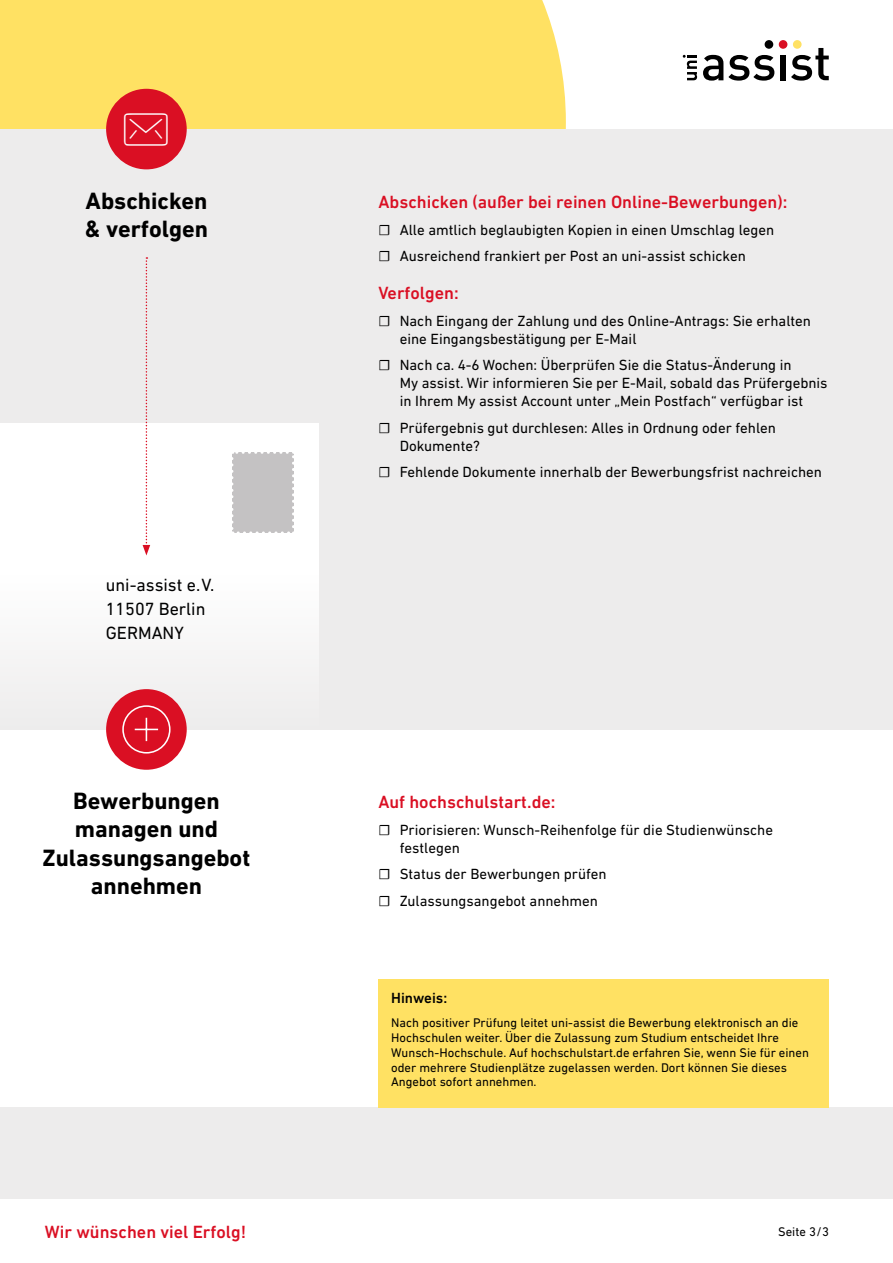
<style>
.page{position:relative;width:893px;height:1263px;background:#fff}
.page>*{position:absolute;margin:0;border:0;box-sizing:border-box;transform-origin:0 0}
.t1{font:700 24px/28.5px "DIN Next LT Pro";color:#000}
.t2{font:500 18px "DIN Next LT Pro";color:#da0f23}
.t3{font:18px/24px "DIN Next LT Pro";color:#000}
.t4{font:15px/18px "DIN Next LT Pro";color:#000}
.t5{font:500 15px "DIN Next LT Pro";color:#000}
.t6{font:12.75px/15px "DIN Next LT Pro";color:#000}
.s1{font-family:"Source Sans Pro"}
</style>
<div class="page">
<div style="left:0;top:129px;width:893px;height:600px;background:#edecec"></div>
<div style="left:0;top:1108px;width:893px;height:91px;background:#edecec"></div>
<div style="left:0;top:423px;width:319px;height:306px;background:#fff"></div>
<div style="left:0;top:0;width:566px;height:129px;background:#ffe163"></div>
<svg style="left:703px;top:55px;width:71px;height:25px"></svg>
<div style="left:780px;top:55px;width:6px;height:25px;background:#000"></div>
<svg style="left:791px;top:48px;width:38px;height:32px"></svg>
<div style="left:765px;top:40px;width:8px;height:9px;background:#000;border-radius:50%"></div>
<div style="left:779px;top:40px;width:8px;height:9px;background:#d90f23;border-radius:50%"></div>
<div style="left:793px;top:40px;width:9px;height:9px;background:#ffe163;border-radius:50%"></div>
<svg style="left:683px;top:55px;width:14px;height:25px"></svg>
<div style="left:106px;top:89px;width:81px;height:80px;background:#da0f23;border-radius:50%"></div>
<div style="left:106px;top:689px;width:81px;height:81px;background:#da0f23;border-radius:50%"></div>
<svg style="left:122px;top:705px;width:49px;height:49px"></svg>
<svg style="left:143px;top:257px;width:7px;height:298px"></svg>
<div style="left:232px;top:452px;width:62px;height:81px;background:#c4c2c3"></div>
<div style="left:378px;top:979px;width:451px;height:129px;background:#ffe163"></div>
<h1 class="t1" style="left:85px;top:186px;width:125px">Abschicken &amp; verfolgen</h1>
<p class="t3" style="left:106px;top:573px;width:110px">uni-assist e.V.<br>11507 Berlin<br>GERMANY</p>
<h1 class="t1" style="left:43px;top:786px;width:209px;text-align:center">Bewerbungen managen und<br>Zulassungsangebot annehmen</h1>
<p class="t2" style="left:378px;top:192px;width:410px">Abschicken (außer bei reinen Online-Bewerbungen):</p>
<p class="t4" style="left:378px;top:216px;width:397px;line-height:26.5px"><span class="s1">☐</span> Alle amtlich beglaubigten Kopien in einen Umschlag legen <span class="s1">☐</span> Ausreichend frankiert per Post an uni-assist schicken</p>
<p class="t2" style="left:378px;top:283px;width:82px">Verfolgen:</p>
<p class="t4" style="left:400px;top:312px;width:413px;text-indent:-21px"><span class="s1">☐</span> Nach Eingang der Zahlung und des Online-Antrags: Sie erhalten eine Eingangsbestätigung per E-Mail</p>
<p class="t4" style="left:400px;top:356px;width:429px;text-indent:-21px"><span class="s1">☐</span> Nach ca. 4-6 Wochen: Überprüfen Sie die Status-Änderung in<br>My assist. Wir informieren Sie per E-Mail, sobald das Prüfergebnis in Ihrem My assist Account unter „Mein Postfach“ verfügbar ist</p>
<p class="t4" style="left:400px;top:419px;width:378px;text-indent:-21px"><span class="s1">☐</span> Prüfergebnis gut durchlesen: Alles in Ordnung oder fehlen<br>Dokumente?</p>
<p class="t4" style="left:378px;top:463px;width:445px"><span class="s1">☐</span> Fehlende Dokumente innerhalb der Bewerbungsfrist nachreichen</p>
<p class="t2" style="left:378px;top:791px;width:179px">Auf hochschulstart.de:</p>
<p class="t4" style="left:400px;top:820px;width:375px;text-indent:-21px"><span class="s1">☐</span> Priorisieren: Wunsch-Reihenfolge für die Studienwünsche festlegen</p>
<p class="t4" style="left:378px;top:860px;width:230px;line-height:26.5px"><span class="s1">☐</span> Status der Bewerbungen prüfen <span class="s1">☐</span> Zulassungsangebot annehmen</p>
<p class="t5" style="left:391px;top:989px;width:58px">Hinweis:</p>
<p class="t6" style="left:391px;top:1014px;width:419px">Nach positiver Prüfung leitet uni-assist die Bewerbung elektronisch an die Hochschulen weiter. Über die Zulassung zum Studium entscheidet Ihre Wunsch-Hochschule. Auf hochschulstart.de erfahren Sie, wenn Sie für einen oder mehrere Studienplätze zugelassen werden. Dort können Sie dieses Angebot sofort annehmen.</p>
<p class="t2" style="left:45px;top:1221px;width:203px">Wir wünschen viel Erfolg!</p>
<p class="t6" style="left:778px;top:1224px;width:53px">Seite 3/3</p>
</div>
